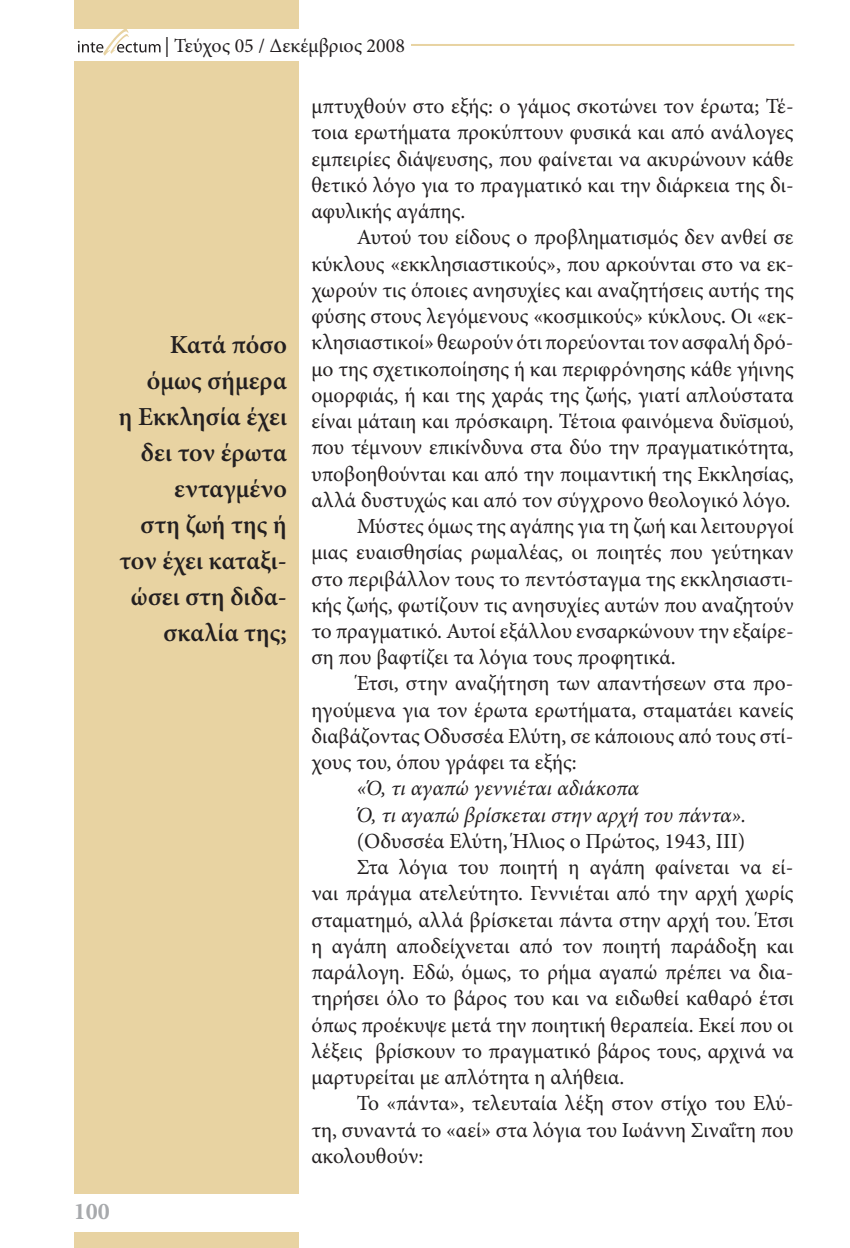
<style>
.page{position:relative;width:850px;height:1248px;background:#fff}
.page>*{position:absolute;margin:0;border:0;box-sizing:border-box;transform-origin:0 0}
.t1{font:600 26px/36px "Minion Pro";color:#231f20;text-align:right}
.t2{font:700 24px "Minion Pro";color:#a7a9ac}
.t3{font:21.6px/26.2px "Minion Pro";color:#231f20;text-align:justify}
.t4{font:italic 21.6px/26.2px "Minion Pro";color:#231f20}
.t5{font:20px "Minion Pro";color:#231f20}
</style>
<div class="page">
<div style="left:74px;top:0;width:225px;height:1193px;background:#e8d3a2"></div>
<div style="left:74px;top:1233px;width:225px;height:15px;background:#e8d3a2"></div>
<hr style="left:74px;top:44px;width:720px;height:2px;background:#e8d3a2">
<div style="left:74px;top:29px;width:337px;height:31px;background:#fff"></div>
<svg style="left:78px;top:29px;width:83px;height:27px"></svg>
<p class="t5" style="left:165px;top:39px;width:242px">| Τεύχος 05 / Δεκέμβριος 2008</p>
<p class="t1" style="left:119px;top:326px;width:170px">Κατά πόσο όμως σήμερα<br>η Εκκλησία έχει δει τον έρωτα ενταγμένο<br>στη ζωή της ή τον έχει καταξι&shy;ώσει στη διδα&shy;σκαλία της;</p>
<p class="t3" style="left:311px;top:95px;width:484px">μπτυχθούν στο εξής: ο γάμος σκοτώνει τον έρωτα; Τέ&shy;τοια ερωτήματα προκύπτουν φυσικά και από ανάλογες εμπειρίες διάψευσης, που φαίνεται να ακυρώνουν κάθε θετικό λόγο για το πραγματικό και την διάρκεια της δι&shy;αφυλικής αγάπης.</p>
<p class="t3" style="left:357px;top:226px;width:438px">Αυτού του είδους ο προβληματισμός δεν ανθεί σε</p>
<p class="t3" style="left:311px;top:252px;width:484px">κύκλους «εκκλησιαστικούς», που αρκούνται στο να εκ-</p>
<p class="t3" style="left:311px;top:279px;width:484px">χωρούν τις όποιες ανησυχίες και αναζητήσεις αυτής της</p>
<p class="t3" style="left:311px;top:305px;width:484px">φύσης στους λεγόμενους «κοσμικούς» κύκλους. Οι «εκ-</p>
<p class="t3" style="left:311px;top:331px;width:484px">κλησιαστικοί» θεωρούν ότι πορεύονται τον ασφαλή δρό-</p>
<p class="t3" style="left:311px;top:357px;width:484px">μο της σχετικοποίησης ή και περιφρόνησης κάθε γήινης</p>
<p class="t3" style="left:311px;top:384px;width:484px">ομορφιάς, ή και της χαράς της ζωής, γιατί απλούστατα</p>
<p class="t3" style="left:311px;top:410px;width:484px">είναι μάταιη και πρόσκαιρη. Τέτοια φαινόμενα δυϊσμού,</p>
<p class="t3" style="left:311px;top:436px;width:484px">που τέμνουν επικίνδυνα στα δύο την πραγματικότητα,</p>
<p class="t3" style="left:311px;top:462px;width:484px">υποβοηθούνται και από την ποιμαντική της Εκκλησίας,</p>
<p class="t3" style="left:311px;top:489px;width:481px">αλλά δυστυχώς και από τον σύγχρονο θεολογικό λόγο.</p>
<p class="t3" style="left:357px;top:515px;width:439px">Μύστες όμως της αγάπης για τη ζωή και λειτουργοί</p>
<p class="t3" style="left:311px;top:541px;width:484px">μιας ευαισθησίας ρωμαλέας, οι ποιητές που γεύτηκαν</p>
<p class="t3" style="left:311px;top:567px;width:484px">στο περιβάλλον τους το πεντόσταγμα της εκκλησιαστι-</p>
<p class="t3" style="left:311px;top:594px;width:484px">κής ζωής, φωτίζουν τις ανησυχίες αυτών που αναζητούν</p>
<p class="t3" style="left:311px;top:620px;width:484px">το πραγματικό. Αυτοί εξάλλου ενσαρκώνουν την εξαίρε-</p>
<p class="t3" style="left:311px;top:646px;width:366px">ση που βαφτίζει τα λόγια τους προφητικά.</p>
<p class="t3" style="left:357px;top:672px;width:438px">Έτσι, στην αναζήτηση των απαντήσεων στα προ-</p>
<p class="t3" style="left:311px;top:699px;width:484px">ηγούμενα για τον έρωτα ερωτήματα, σταματάει κανείς</p>
<p class="t3" style="left:311px;top:725px;width:484px">διαβάζοντας Οδυσσέα Ελύτη, σε κάποιους από τους στί-</p>
<p class="t3" style="left:311px;top:751px;width:267px">χους του, όπου γράφει τα εξής:</p>
<p class="t4" style="left:357px;top:775px;width:391px">«Ό, τι αγαπώ γεννιέται αδιάκοπα<br>Ό, τι αγαπώ βρίσκεται στην αρχή του πάντα».</p>
<p class="t3" style="left:357px;top:830px;width:390px">(Οδυσσέα Ελύτη, Ήλιος ο Πρώτος, 1943, ΙΙΙ)</p>
<p class="t3" style="left:357px;top:856px;width:438px">Στα λόγια του ποιητή η αγάπη φαίνεται να εί-</p>
<p class="t3" style="left:311px;top:882px;width:484px">ναι πράγμα ατελεύτητο. Γεννιέται από την αρχή χωρίς</p>
<p class="t3" style="left:311px;top:909px;width:484px">σταματημό, αλλά βρίσκεται πάντα στην αρχή του. Έτσι</p>
<p class="t3" style="left:311px;top:935px;width:484px">η αγάπη αποδείχνεται από τον ποιητή παράδοξη και</p>
<p class="t3" style="left:311px;top:961px;width:484px">παράλογη. Εδώ, όμως, το ρήμα αγαπώ πρέπει να δια-</p>
<p class="t3" style="left:311px;top:987px;width:484px">τηρήσει όλο το βάρος του και να ειδωθεί καθαρό έτσι</p>
<p class="t3" style="left:311px;top:1014px;width:484px">όπως προέκυψε μετά την ποιητική θεραπεία. Εκεί που οι</p>
<p class="t3" style="left:311px;top:1040px;width:484px">λέξεις βρίσκουν το πραγματικό βάρος τους, αρχινά να</p>
<p class="t3" style="left:311px;top:1066px;width:315px">μαρτυρείται με απλότητα η αλήθεια.</p>
<p class="t3" style="left:357px;top:1092px;width:438px">Το «πάντα», τελευταία λέξη στον στίχο του Ελύ-</p>
<p class="t3" style="left:311px;top:1118px;width:484px">τη, συναντά το «αεί» στα λόγια του Ιωάννη Σιναΐτη που</p>
<p class="t3" style="left:311px;top:1145px;width:113px">ακολουθούν:</p>
<p class="t2" style="left:74px;top:1196px;width:37px">100</p>
</div>
